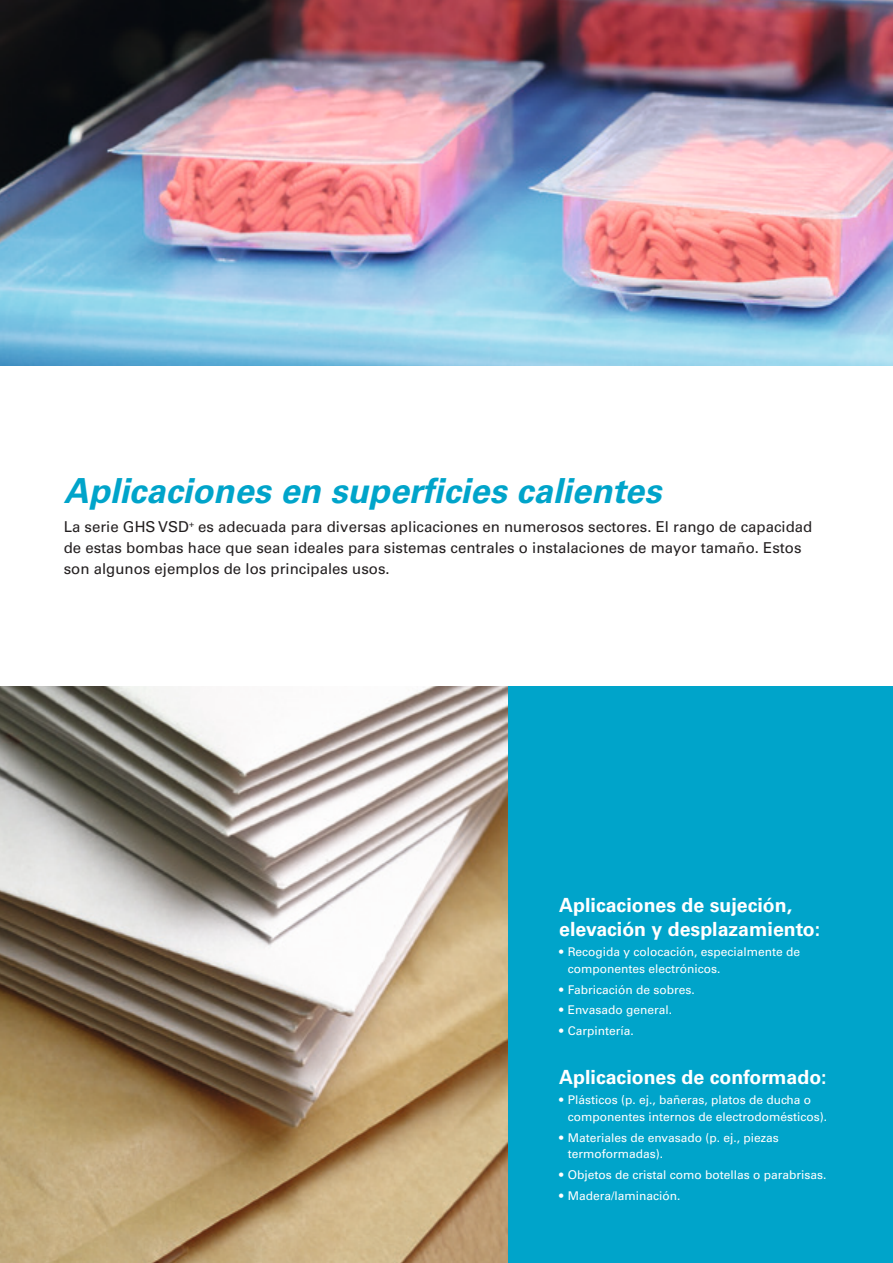
<style>
.page{position:relative;width:893px;height:1263px;background:#fff}
.page>*{position:absolute;margin:0;border:0;box-sizing:border-box;transform-origin:0 0}
.t1{font:italic 700 34.5px "Univers LT Std";color:#00a4ca}
.t2{font:700 19.5px/23.4px "Univers LT Std";color:#fff}
.t3{font:15px/21px "Univers LT Std";color:#231f20}
.t4{font:12px/16.5px "Univers LT Std";color:#fff}
</style>
<div class="page">
<img style="left:0;top:0;width:893px;height:366px">
<img style="left:0;top:687px;width:508px;height:576px">
<div style="left:508px;top:687px;width:385px;height:576px;background:#00a4ca"></div>
<h1 class="t1" style="left:64px;top:471px;width:608px">Aplicaciones en superficies calientes</h1>
<p class="t3" style="left:64px;top:517px;width:750px">La serie GHS VSD<sup>+</sup> es adecuada para diversas aplicaciones en numerosos sectores. El rango de capacidad de estas bombas hace que sean ideales para sistemas centrales o instalaciones de mayor tamaño. Estos son algunos ejemplos de los principales usos.</p>
<h2 class="t2" style="left:559px;top:894px;width:263px">Aplicaciones de sujeción, elevación y desplazamiento:</h2>
<p class="t4" style="left:568px;top:944px;width:234px;text-indent:-9px">• Recogida y colocación, especialmente de componentes electrónicos.</p>
<p class="t4" style="left:559px;top:981px;width:137px">• Fabricación de sobres.</p>
<p class="t4" style="left:559px;top:1002px;width:114px">• Envasado general.</p>
<p class="t4" style="left:559px;top:1023px;width:76px">• Carpintería.</p>
<h2 class="t2" style="left:559px;top:1065px;width:269px">Aplicaciones de conformado:</h2>
<p class="t4" style="left:568px;top:1092px;width:261px;text-indent:-9px">• Plásticos (p. ej., bañeras, platos de ducha o componentes internos de electrodomésticos).</p>
<p class="t4" style="left:568px;top:1129px;width:213px;text-indent:-9px">• Materiales de envasado (p. ej., piezas termoformadas).</p>
<p class="t4" style="left:559px;top:1166px;width:269px">• Objetos de cristal como botellas o parabrisas.</p>
<p class="t4" style="left:559px;top:1187px;width:123px">• Madera/laminación.</p>
</div>
